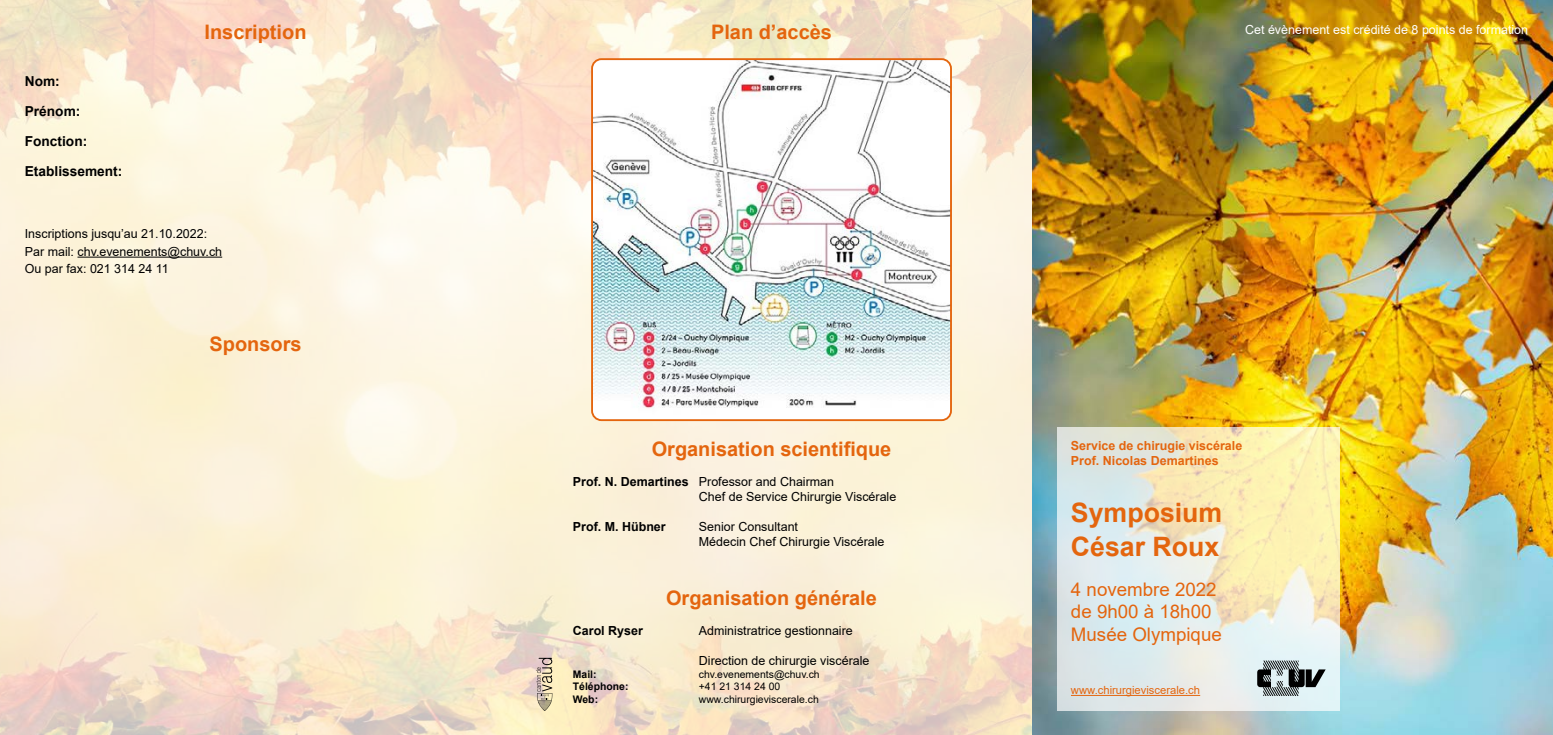
<style>
.page{position:relative;width:1553px;height:735px;background:#fff}
.page>*{position:absolute;margin:0;border:0;box-sizing:border-box;transform-origin:0 0}
.t1{font:700 26.78px/33.8px "Arial";color:#e4650e}
.t2{font:700 19.95px "Arial";color:#e4650e}
.t3{font:18.72px/22.4px "Arial";color:#e4650e}
.t4{font:700 13.65px/29.9px "Arial";color:#000}
.t5{font:12.42px/15px "Arial";color:#000}
.t6{font:700 12.42px/15px "Arial";color:#e4650e}
.t7{font:12.42px "Arial";color:#fff}
.t8{font:700 12.42px "Arial";color:#000}
.t9{font:11.2px "Arial";color:#e4650e}
.t10{font:10.5px "Arial";color:#000}
.t11{font:700 10.5px "Arial";color:#000}
.s1{font-weight:700}
</style>
<div class="page">
<img style="left:0;top:0;width:1553px;height:734px">
<svg style="left:1057px;top:426px;width:283px;height:283px;background:#eaebd5"></svg>
<svg style="left:1257px;top:660px;width:68px;height:35px;background:#828c8e"></svg>
<hr style="left:1071px;top:694px;width:129px;height:1px;background:#e4650e">
<svg style="left:536px;top:657px;width:16px;height:53px"></svg>
<img style="left:592px;top:59px;width:359px;height:361px">
<div style="left:591px;top:58px;width:361px;height:363px;border:2px solid #e4650e;border-radius:9px"></div>
<hr style="left:77px;top:256px;width:145px;height:1px;background:#000">
<p class="t4" style="left:25px;top:66px;width:99px">Nom:<br>Prénom:<br>Fonction:<br>Etablissement:</p>
<h2 class="t2" style="left:204px;top:18px;width:104px">Inscription</h2>
<p class="t5" style="left:25px;top:225px;width:199px;line-height:17.5px">Inscriptions jusqu’au 21.10.2022:<br>Par mail: chv.evenements@chuv.ch<br>Ou par fax: 021 314 24 11</p>
<h2 class="t2" style="left:209px;top:329px;width:94px">Sponsors</h2>
<h2 class="t2" style="left:711px;top:18px;width:122px">Plan d’accès</h2>
<h2 class="t2" style="left:652px;top:435px;width:241px">Organisation scientifique</h2>
<p class="t5" style="left:699px;top:474px;width:199px;text-indent:-126px"><span class="s1">Prof. N. Demartines</span> Professor and Chairman<br>Chef de Service Chirurgie Viscérale</p>
<p class="t8" style="left:573px;top:518px;width:94px">Prof. M. Hübner</p>
<p class="t5" style="left:699px;top:519px;width:187px">Senior Consultant<br>Médecin Chef Chirurgie Viscérale</p>
<h2 class="t2" style="left:666px;top:583px;width:212px">Organisation générale</h2>
<p class="t8" style="left:573px;top:621px;width:72px">Carol Ryser</p>
<p class="t5" style="left:699px;top:623px;width:155px">Administratrice gestionnaire</p>
<p class="t5" style="left:699px;top:652px;width:172px">Direction de chirurgie viscérale</p>
<p class="t11" style="left:573px;top:666px;width:25px">Mail:</p>
<p class="t10" style="left:699px;top:666px;width:122px">chv.evenements@chuv.ch</p>
<p class="t11" style="left:573px;top:678px;width:57px">Téléphone:</p>
<p class="t10" style="left:699px;top:679px;width:83px">+41 21 314 24 00</p>
<p class="t11" style="left:573px;top:691px;width:27px">Web:</p>
<p class="t10" style="left:699px;top:691px;width:121px">www.chirurgieviscerale.ch</p>
<p class="t7" style="left:1245px;top:21px;width:284px">Cet évènement est crédité de 8 points de formation</p>
<p class="t6" style="left:1071px;top:438px;width:173px">Service de chirugie viscérale<br>Prof. Nicolas Demartines</p>
<h1 class="t1" style="left:1071px;top:496px;width:153px">Symposium<br>César Roux</h1>
<h3 class="t3" style="left:1071px;top:577px;width:152px">4 novembre 2022 de 9h00 à 18h00<br>Musée Olympique</h3>
<p class="t9" style="left:1071px;top:682px;width:131px">www.chirurgieviscerale.ch</p>
</div>
